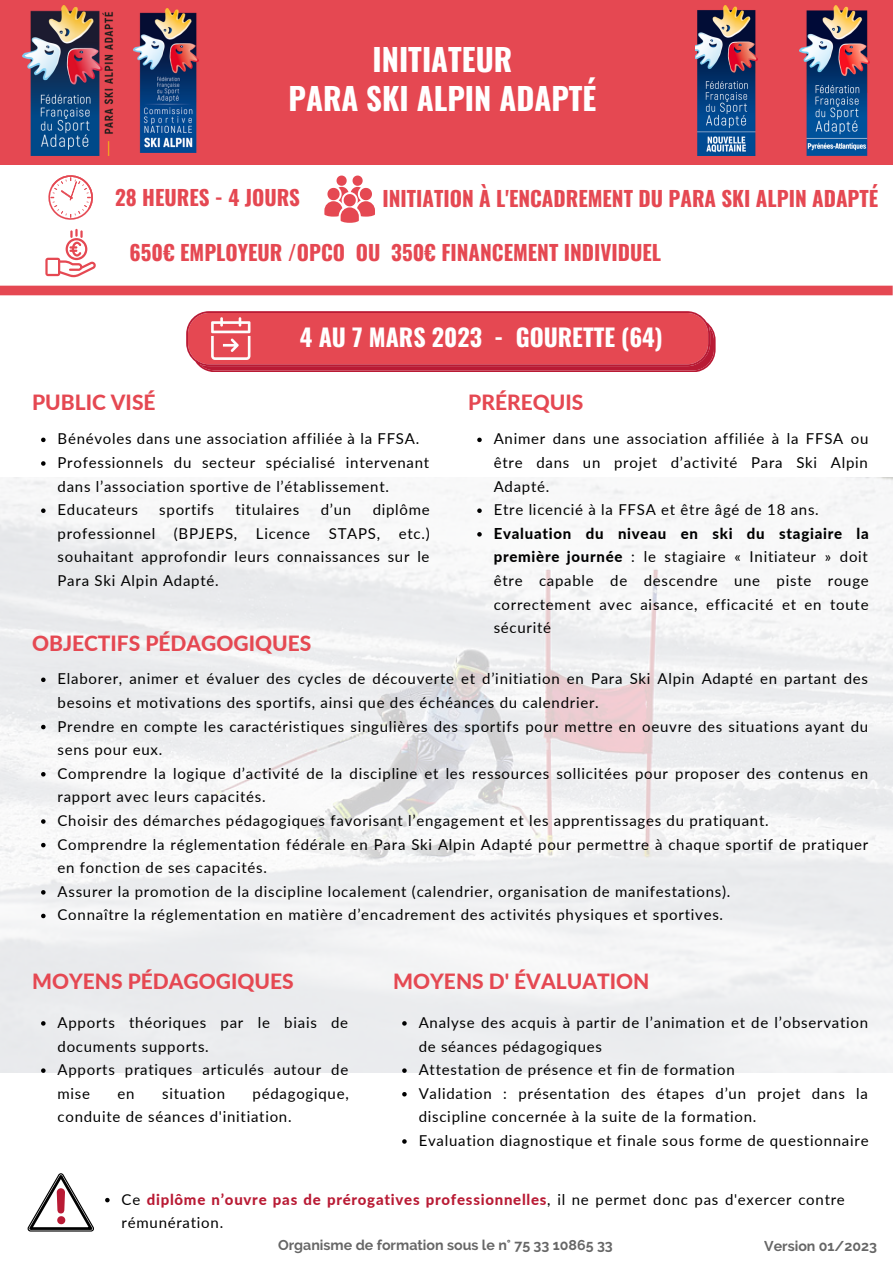
<style>
.page{position:relative;width:893px;height:1264px;background:#fff}
.page>*{position:absolute;margin:0;border:0;box-sizing:border-box;transform-origin:0 0}
.t1{font:700 30.75px/38.2px "Oswald";color:#fff;text-align:center}
.t2{font:700 24px "Oswald";color:#fff}
.t3{font:700 21px "Oswald";color:#e54852}
.t4{font:800 21px "Lato";color:#e54852}
.t5{font:15px/23.5px "Lato";letter-spacing:.05em;color:#000}
.t6{font:700 14.25px "Raleway";color:#000}
.t7{font:700 14.1px "Raleway";color:#000}
.s1{font-weight:800}
.s2{font-weight:800;color:#b91a34}
</style>
<div class="page">
<svg style="left:48px;top:175px;width:45px;height:45px"></svg>
<svg style="left:324px;top:175px;width:51px;height:48px"></svg>
<svg style="left:45px;top:229px;width:51px;height:48px"></svg>
<div style="left:0;top:286px;width:892px;height:9px;background:#e54852"></div>
<img style="left:0;top:477px;width:892px;height:595px">
<svg style="left:41px;top:437px;width:5px;height:5px"></svg>
<svg style="left:41px;top:461px;width:5px;height:5px"></svg>
<svg style="left:41px;top:508px;width:5px;height:5px"></svg>
<svg style="left:41px;top:677px;width:5px;height:5px"></svg>
<svg style="left:41px;top:724px;width:5px;height:5px"></svg>
<svg style="left:41px;top:772px;width:5px;height:4px"></svg>
<svg style="left:41px;top:819px;width:5px;height:4px"></svg>
<svg style="left:41px;top:842px;width:5px;height:5px"></svg>
<svg style="left:41px;top:890px;width:5px;height:4px"></svg>
<svg style="left:41px;top:913px;width:5px;height:5px"></svg>
<svg style="left:41px;top:1021px;width:5px;height:4px"></svg>
<svg style="left:41px;top:1068px;width:5px;height:4px"></svg>
<svg style="left:402px;top:1021px;width:4px;height:4px"></svg>
<svg style="left:402px;top:1068px;width:4px;height:4px"></svg>
<svg style="left:402px;top:1092px;width:4px;height:4px"></svg>
<svg style="left:402px;top:1139px;width:4px;height:4px"></svg>
<svg style="left:477px;top:437px;width:4px;height:5px"></svg>
<svg style="left:477px;top:508px;width:4px;height:5px"></svg>
<svg style="left:477px;top:532px;width:4px;height:4px"></svg>
<svg style="left:186px;top:311px;width:529px;height:60px;background:#df4a56"></svg>
<div style="left:0;top:0;width:892px;height:165px;background:#e54852"></div>
<svg style="left:27px;top:1173px;width:67px;height:58px"></svg>
<svg style="left:105px;top:1197px;width:5px;height:5px"></svg>
<img style="left:23px;top:6px;width:91px;height:149px">
<img style="left:133px;top:9px;width:66px;height:144px">
<img style="left:695px;top:6px;width:62px;height:149px">
<img style="left:799px;top:6px;width:70px;height:149px">
<h1 class="t1" style="left:288px;top:39px;width:309px">INITIATEUR<br>PARA SKI ALPIN ADAPTÉ</h1>
<h3 class="t3" style="left:115px;top:181px;width:186px">28 HEURES - 4 JOURS</h3>
<h3 class="t3" style="left:382px;top:182px;width:497px">INITIATION À L'ENCADREMENT DU PARA SKI ALPIN ADAPTÉ</h3>
<h3 class="t3" style="left:129px;top:236px;width:533px">650€ EMPLOYEUR /OPCO OU 350€ FINANCEMENT INDIVIDUEL</h3>
<h2 class="t2" style="left:300px;top:318px;width:364px">4 AU 7 MARS 2023 - GOURETTE (64)</h2>
<h3 class="t4" style="left:32px;top:389px;width:125px">PUBLIC VISÉ</h3>
<p class="t5" style="left:58px;top:427px;width:373px">Bénévoles dans une association affiliée à la FFSA.<br>Professionnels du secteur spécialisé intervenant dans l’association sportive de l’établissement.<br>Educateurs</p>
<h3 class="t4" style="left:468px;top:389px;width:117px">PRÉREQUIS</h3>
<p class="t5" style="left:493px;top:427px;width:376px">Animer dans une association affiliée à la FFSA ou être dans un projet d’activité Para Ski Alpin Adapté.<br>Etre licencié à la FFSA et être âgé de 18 ans.</p>
<p class="t5" style="left:493px;top:521px;width:376px;text-align:justify"><span class="s1">Evaluation du niveau en ski du stagiaire la première journée</span> : le stagiaire « Initiateur » doit être capable de descendre une piste rouge correctement avec aisance, efficacité et en toute sécurité</p>
<p class="t5" style="left:159px;top:497px;width:56px">sportifs</p>
<p class="t5" style="left:235px;top:497px;width:65px">titulaires</p>
<p class="t5" style="left:321px;top:497px;width:32px">d’un</p>
<p class="t5" style="left:58px;top:497px;width:374px;text-align:justify;text-indent:315px">diplôme professionnel (BPJEPS, Licence STAPS, etc.) souhaitant approfondir leurs connaissances sur le Para Ski Alpin Adapté.</p>
<h3 class="t4" style="left:32px;top:630px;width:281px">OBJECTIFS PÉDAGOGIQUES</h3>
<p class="t5" style="left:58px;top:666px;width:812px">Elaborer, animer et évaluer des cycles de découverte et d’initiation en Para Ski Alpin Adapté en partant des besoins et motivations des sportifs, ainsi que des échéances du calendrier.<br>Prendre en compte les caractéristiques singulières des sportifs pour mettre en oeuvre des situations ayant du sens pour eux.<br>Comprendre la logique d’activité de la discipline et les ressources sollicitées pour proposer des contenus en rapport avec leurs capacités.<br>Choisir des démarches pédagogiques favorisant l’engagement et les apprentissages du pratiquant.<br>Comprendre la réglementation fédérale en Para Ski Alpin Adapté pour permettre à chaque sportif de pratiquer en fonction de ses capacités.<br>Assurer la promotion de la discipline localement (calendrier, organisation de manifestations).<br>Connaître la réglementation en matière d’encadrement des activités physiques et sportives.</p>
<h3 class="t4" style="left:32px;top:968px;width:263px">MOYENS PÉDAGOGIQUES</h3>
<p class="t5" style="left:58px;top:1010px;width:292px">Apports théoriques par le biais de documents supports.<br>Apports pratiques articulés autour de mise</p>
<p class="t5" style="left:58px;top:1081px;width:293px;text-indent:195px">pédagogique, conduite de séances d'initiation.</p>
<p class="t5" style="left:118px;top:1081px;width:19px">en</p>
<p class="t5" style="left:162px;top:1081px;width:65px">situation</p>
<h3 class="t4" style="left:393px;top:968px;width:258px">MOYENS D' ÉVALUATION</h3>
<p class="t5" style="left:418px;top:1010px;width:451px">Analyse des acquis à partir de l’animation et de l’observation de séances pédagogiques<br>Attestation de présence et fin de formation<br>Validation : présentation des étapes d’un projet dans la discipline concernée à la suite de la formation.<br>Evaluation diagnostique et finale sous forme de questionnaire</p>
<p class="t5" style="left:122px;top:1186px;width:724px">Ce <span class="s2">diplôme n’ouvre pas de prérogatives professionnelles</span>, il ne permet donc pas d'exercer contre rémunération.</p>
<p class="t6" style="left:278px;top:1236px;width:336px">Organisme de formation sous le n° 75 33 10865 33</p>
<p class="t7" style="left:764px;top:1237px;width:114px">Version 01/2023</p>
</div>
